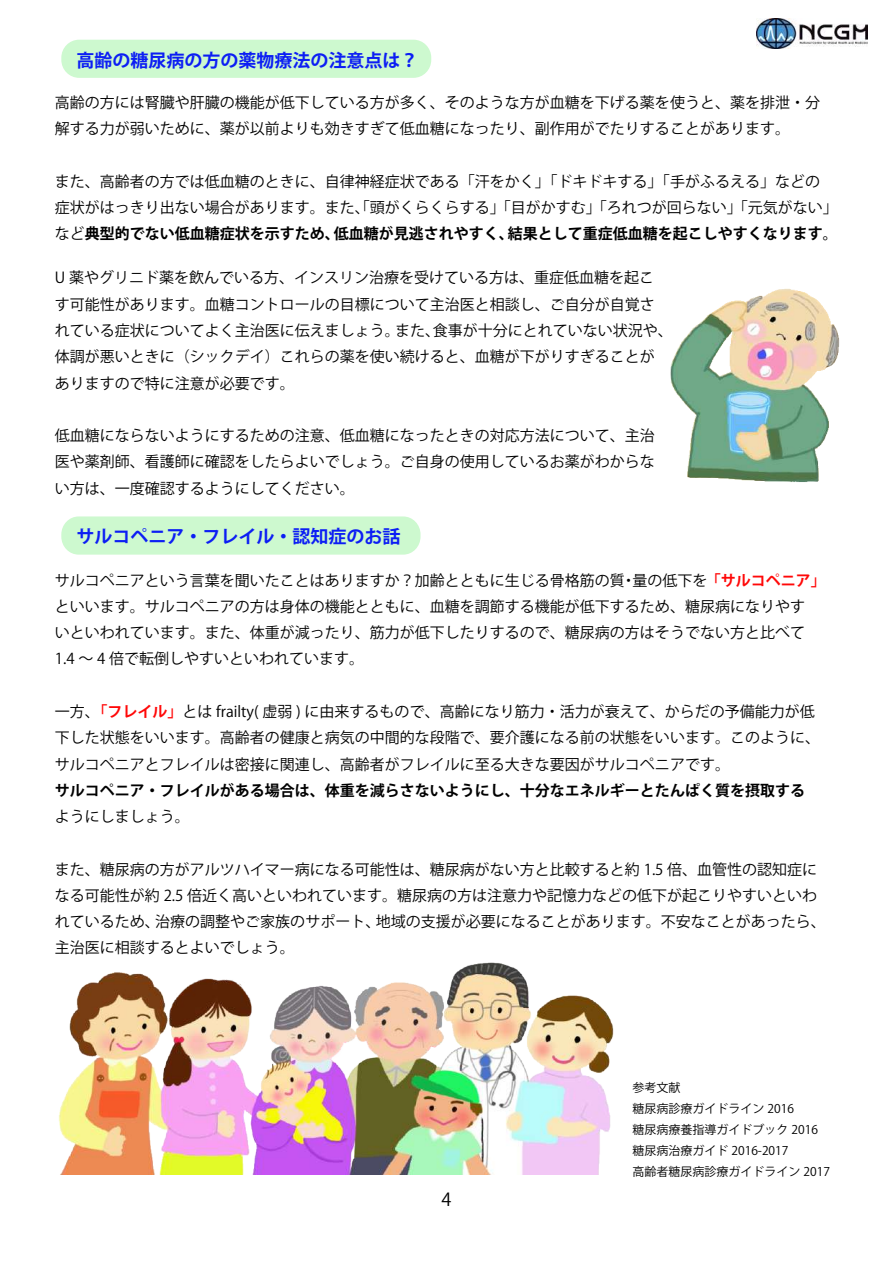
<style>
.page{position:relative;width:893px;height:1263px;background:#fff}
.page>*{position:absolute;margin:0;border:0;box-sizing:border-box;transform-origin:0 0}
.t1{font:700 18px "Koz Go Pro";color:#0c1ef4}
.t2{font:18px "Koz Go Pro";color:#000}
.t3{font:15px/26.2px "Koz Go Pro";color:#000}
.t4{font:700 15px "Koz Go Pro";color:#000}
.t5{font:12px/21px "Koz Go Pro";color:#000}
.s1{font-weight:700}
.s2{font-weight:700;color:#ff0808}
</style>
<div class="page">
<img style="left:756px;top:18px;width:112px;height:31px">
<div style="left:61px;top:516px;width:359px;height:39px;background:#cdf9cf;border-radius:18px"></div>
<div style="left:61px;top:40px;width:370px;height:38px;background:#cdf9cf;border-radius:18px"></div>
<img style="left:670px;top:288px;width:170px;height:194px">
<img style="left:59px;top:962px;width:555px;height:213px">
<p class="t1" style="left:77px;top:48px;width:344px">高齢の糖尿病の方の薬物療法の注意点は？</p>
<p class="t3" style="left:55px;top:90px;width:766px">高齢の方には腎臓や肝臓の機能が低下している方が多く、そのような方が血糖を下げる薬を使うと、薬を排泄・分解する力が弱いために、薬が以前よりも効きすぎて低血糖になったり、副作用がでたりすることがあります。</p>
<p class="t3" style="left:55px;top:169px;width:784px">また、高齢者の方では低血糖のときに、自律神経症状である「汗をかく」「ドキドキする」「手がふるえる」などの症状がはっきり出ない場合があります。また、「頭がくらくらする」「目がかすむ」「ろれつが回らない」「元気がない」など<span class="s1">典型的でない低血糖症状を示すため、低血糖が見逃されやすく、結果として重症低血糖を起こしやすくなります。</span></p>
<p class="t3" style="left:55px;top:265px;width:619px">U 薬やグリニド薬を飲んでいる方、インスリン治療を受けている方は、重症低血糖を起こす可能性があります。血糖コントロールの目標について主治医と相談し、ご自分が自覚されている症状についてよく主治医に伝えましょう。また、食事が十分にとれていない状況や、体調が悪いときに（シックデイ）これらの薬を使い続けると、血糖が下がりすぎることがありますので特に注意が必要です。</p>
<p class="t3" style="left:55px;top:423px;width:602px;text-align:justify">低血糖にならないようにするための注意、低血糖になったときの対応方法について、主治医や薬剤師、看護師に確認をしたらよいでしょう。ご自身の使用しているお薬がわからない方は、一度確認するようにしてください。</p>
<p class="t1" style="left:77px;top:525px;width:326px">サルコペニア・フレイル・認知症のお話</p>
<p class="t3" style="left:55px;top:567px;width:772px">サルコペニアという言葉を聞いたことはありますか？加齢とともに生じる骨格筋の質・量の低下を<span class="s2">「サルコペニア」</span>といいます。サルコペニアの方は身体の機能とともに、血糖を調節する機能が低下するため、糖尿病になりやす<br>いといわれています。また、体重が減ったり、筋力が低下したりするので、糖尿病の方はそうでない方と比べて1.4 ～ 4 倍で転倒しやすいといわれています。</p>
<p class="t3" style="left:55px;top:699px;width:766px">一方、<span class="s2">「フレイル」</span>とは frailty( 虚弱 ) に由来するもので、高齢になり筋力・活力が衰えて、からだの予備能力が低下した状態をいいます。高齢者の健康と病気の中間的な段階で、要介護になる前の状態をいいます。このように、サルコペニアとフレイルは密接に関連し、高齢者がフレイルに至る大きな要因がサルコペニアです。</p>
<p class="t4" style="left:55px;top:780px;width:751px">サルコペニア・フレイルがある場合は、体重を減らさないようにし、十分なエネルギーとたんぱく質を摂取する</p>
<p class="t3" style="left:55px;top:804px;width:136px">ようにしましょう。</p>
<p class="t3" style="left:55px;top:856px;width:772px">また、糖尿病の方がアルツハイマー病になる可能性は、糖尿病がない方と比較すると約 1.5 倍、血管性の認知症になる可能性が約 2.5 倍近く高いといわれています。糖尿病の方は注意力や記憶力などの低下が起こりやすいといわれているため、治療の調整やご家族のサポート、地域の支援が必要になることがあります。不安なことがあったら、主治医に相談するとよいでしょう。</p>
<p class="t2" style="left:442px;top:1188px;width:11px">4</p>
<p class="t5" style="left:632px;top:1078px;width:199px">参考文献<br>糖尿病診療ガイドライン 2016<br>糖尿病療養指導ガイドブック 2016糖尿病治療ガイド 2016-2017<br>高齢者糖尿病診療ガイドライン 2017</p>
</div>
